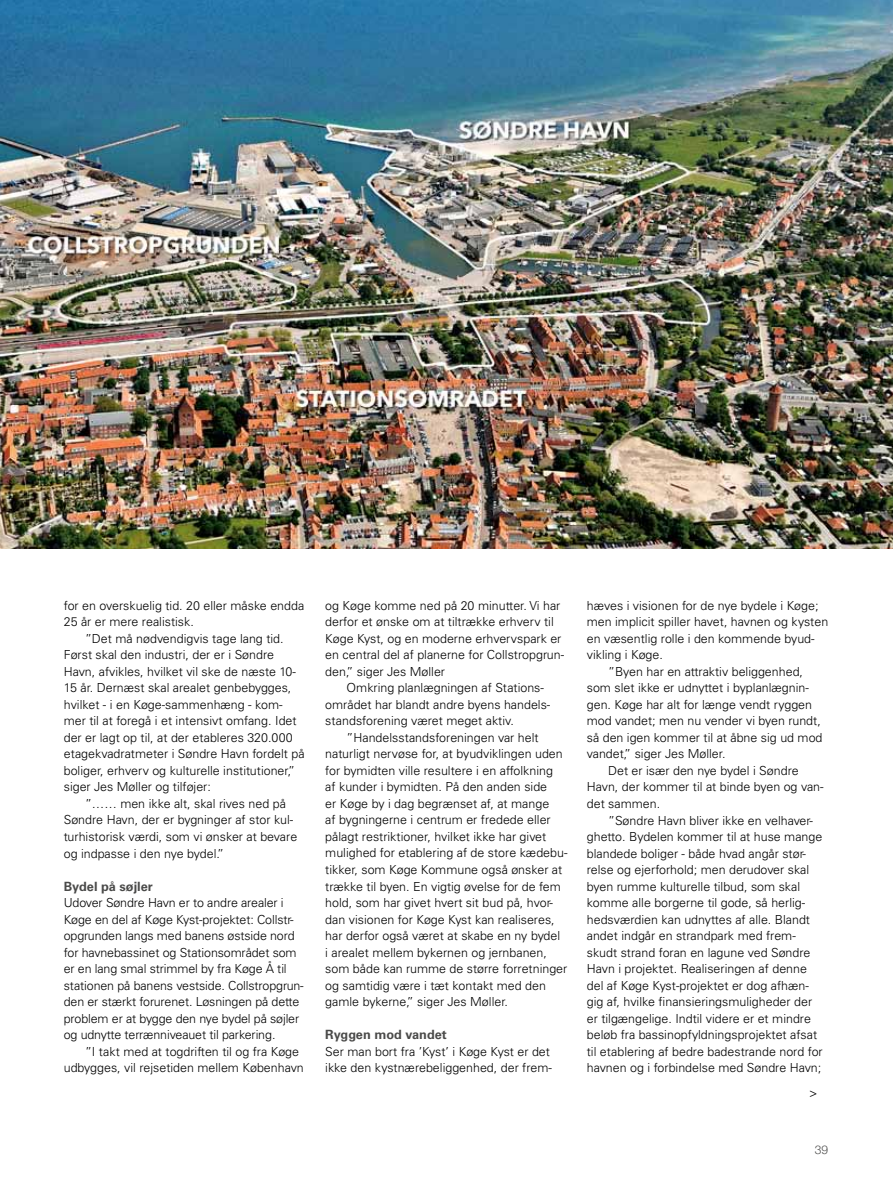
<style>
.page{position:relative;width:893px;height:1200px;background:#fff}
.page>*{position:absolute;margin:0;border:0;box-sizing:border-box;transform-origin:0 0}
.t1{font:700 12.75px "Univers";color:#4a4a49}
.t2{font:300 12.6px "Univers";color:#000}
.t3{font:300 12.45px/16.5px "Univers";color:#000}
.t4{font:300 12px "Helvetica Neue";color:#4a4a49}
</style>
<div class="page">
<img style="left:0;top:0;width:893px;height:549px">
<p class="t3" style="left:64px;top:597px;width:242px">for en overskuelig tid. 20 eller måske endda</p>
<p class="t3" style="left:64px;top:613px;width:132px">25 år er mere realistisk.</p>
<p class="t3" style="left:85px;top:630px;width:200px">”Det må nødvendigvis tage lang tid.</p>
<p class="t3" style="left:64px;top:646px;width:212px">Først skal den industri, der er i Søndre</p>
<p class="t3" style="left:64px;top:663px;width:234px">Havn, afvikles, hvilket vil ske de næste 10-</p>
<p class="t3" style="left:64px;top:679px;width:229px">15 år. Dernæst skal arealet genbebygges,</p>
<p class="t3" style="left:64px;top:696px;width:220px">hvilket - i en Køge-sammenhæng - kom-</p>
<p class="t3" style="left:64px;top:712px;width:234px">mer til at foregå i et intensivt omfang. Idet</p>
<p class="t3" style="left:64px;top:729px;width:231px">der er lagt op til, at der etableres 320.000</p>
<p class="t3" style="left:64px;top:745px;width:242px">etagekvadratmeter i Søndre Havn fordelt på</p>
<p class="t3" style="left:64px;top:762px;width:233px">boliger, erhverv og kulturelle institutioner,”</p>
<p class="t3" style="left:64px;top:778px;width:149px">siger Jes Møller og tilføjer:</p>
<p class="t3" style="left:85px;top:795px;width:202px">”…… men ikke alt, skal rives ned på</p>
<p class="t3" style="left:64px;top:811px;width:231px">Søndre Havn, der er bygninger af stor kul-</p>
<p class="t3" style="left:64px;top:828px;width:235px">turhistorisk værdi, som vi ønsker at bevare</p>
<p class="t3" style="left:64px;top:844px;width:162px">og indpasse i den nye bydel.”</p>
<p class="t1" style="left:64px;top:878px;width:91px">Bydel på søjler</p>
<p class="t3" style="left:64px;top:894px;width:241px">Udover Søndre Havn er to andre arealer i Køge en del af Køge Kyst-projektet: Collstr&shy;opgrunden langs med banens østside nord for havnebassinet og Stationsområdet som er en lang smal strimmel by fra Køge Å til stationen på banens vestside. Collstropgrun&shy;den er stærkt forurenet. Løsningen på dette problem er at bygge den nye bydel på søjler og udnytte terrænniveauet til parkering.</p>
<p class="t3" style="left:64px;top:1042px;width:242px;text-indent:21px">”I takt med at togdriften til og fra Køge udbygges, vil rejsetiden mellem København</p>
<p class="t3" style="left:325px;top:597px;width:237px">og Køge komme ned på 20 minutter. Vi har</p>
<p class="t3" style="left:325px;top:613px;width:230px">derfor et ønske om at tiltrække erhverv til</p>
<p class="t3" style="left:325px;top:630px;width:238px">Køge Kyst, og en moderne erhvervspark er</p>
<p class="t3" style="left:325px;top:646px;width:240px">en central del af planerne for Collstropgrun-</p>
<p class="t3" style="left:325px;top:663px;width:121px">den,” siger Jes Møller</p>
<p class="t3" style="left:347px;top:679px;width:199px">Omkring planlægningen af Stations-</p>
<p class="t3" style="left:325px;top:696px;width:227px">området har blandt andre byens handels-</p>
<p class="t3" style="left:325px;top:712px;width:190px">standsforening været meget aktiv.</p>
<p class="t3" style="left:347px;top:729px;width:194px">”Handelsstandsforeningen var helt</p>
<p class="t3" style="left:325px;top:745px;width:239px">naturligt nervøse for, at byudviklingen uden</p>
<p class="t3" style="left:325px;top:762px;width:229px">for bymidten ville resultere i en affolkning</p>
<p class="t3" style="left:325px;top:778px;width:223px">af kunder i bymidten. På den anden side</p>
<p class="t3" style="left:325px;top:795px;width:225px">er Køge by i dag begrænset af, at mange</p>
<p class="t3" style="left:325px;top:811px;width:227px">af bygningerne i centrum er fredede eller</p>
<p class="t3" style="left:325px;top:828px;width:223px">pålagt restriktioner, hvilket ikke har givet</p>
<p class="t3" style="left:325px;top:844px;width:244px">mulighed for etablering af de store kædebu-</p>
<p class="t3" style="left:325px;top:861px;width:239px">tikker, som Køge Kommune også ønsker at</p>
<p class="t3" style="left:325px;top:877px;width:237px">trække til byen. En vigtig øvelse for de fem</p>
<p class="t3" style="left:325px;top:894px;width:229px">hold, som har givet hvert sit bud på, hvor-</p>
<p class="t3" style="left:325px;top:910px;width:231px">dan visionen for Køge Kyst kan realiseres,</p>
<p class="t3" style="left:325px;top:927px;width:236px">har derfor også været at skabe en ny bydel</p>
<p class="t3" style="left:325px;top:943px;width:223px">i arealet mellem bykernen og jernbanen,</p>
<p class="t3" style="left:325px;top:960px;width:244px">som både kan rumme de større forretninger</p>
<p class="t3" style="left:325px;top:976px;width:222px">og samtidig være i tæt kontakt med den</p>
<p class="t3" style="left:325px;top:993px;width:184px">gamle bykerne,” siger Jes Møller.</p>
<p class="t1" style="left:325px;top:1026px;width:123px">Ryggen mod vandet</p>
<p class="t3" style="left:325px;top:1042px;width:228px">Ser man bort fra ’Kyst’ i Køge Kyst er det ikke den kystnærebeliggenhed, der frem-</p>
<p class="t3" style="left:587px;top:597px;width:233px">hæves i visionen for de nye bydele i Køge;</p>
<p class="t3" style="left:587px;top:613px;width:243px">men implicit spiller havet, havnen og kysten</p>
<p class="t3" style="left:587px;top:630px;width:229px">en væsentlig rolle i den kommende byud-</p>
<p class="t3" style="left:587px;top:646px;width:78px">vikling i Køge.</p>
<p class="t3" style="left:608px;top:663px;width:196px">”Byen har en attraktiv beliggenhed,</p>
<p class="t3" style="left:587px;top:679px;width:224px">som slet ikke er udnyttet i byplanlægnin-</p>
<p class="t3" style="left:587px;top:696px;width:227px">gen. Køge har alt for længe vendt ryggen</p>
<p class="t3" style="left:587px;top:712px;width:235px">mod vandet; men nu vender vi byen rundt,</p>
<p class="t3" style="left:587px;top:729px;width:237px">så den igen kommer til at åbne sig ud mod</p>
<p class="t3" style="left:587px;top:745px;width:140px">vandet,” siger Jes Møller.</p>
<p class="t3" style="left:608px;top:762px;width:192px">Det er især den nye bydel i Søndre</p>
<p class="t3" style="left:587px;top:778px;width:238px">Havn, der kommer til at binde byen og van-</p>
<p class="t3" style="left:587px;top:795px;width:75px">det sammen.</p>
<p class="t3" style="left:608px;top:811px;width:206px">”Søndre Havn bliver ikke en velhaver-</p>
<p class="t3" style="left:587px;top:828px;width:237px">ghetto. Bydelen kommer til at huse mange</p>
<p class="t3" style="left:587px;top:844px;width:221px">blandede boliger - både hvad angår stør-</p>
<p class="t3" style="left:587px;top:861px;width:224px">relse og ejerforhold; men derudover skal</p>
<p class="t3" style="left:587px;top:877px;width:215px">byen rumme kulturelle tilbud, som skal</p>
<p class="t3" style="left:587px;top:894px;width:220px">komme alle borgerne til gode, så herlig-</p>
<p class="t3" style="left:587px;top:910px;width:225px">hedsværdien kan udnyttes af alle. Blandt</p>
<p class="t3" style="left:587px;top:927px;width:210px">andet indgår en strandpark med frem-</p>
<p class="t3" style="left:587px;top:943px;width:225px">skudt strand foran en lagune ved Søndre</p>
<p class="t3" style="left:587px;top:960px;width:222px">Havn i projektet. Realiseringen af denne</p>
<p class="t3" style="left:587px;top:976px;width:224px">del af Køge Kyst-projektet er dog afhæn-</p>
<p class="t3" style="left:587px;top:993px;width:227px">gig af, hvilke finansieringsmuligheder der</p>
<p class="t3" style="left:587px;top:1009px;width:226px">er tilgængelige. Indtil videre er et mindre</p>
<p class="t3" style="left:587px;top:1026px;width:232px">beløb fra bassinopfyldningsprojektet afsat</p>
<p class="t3" style="left:587px;top:1042px;width:237px">til etablering af bedre badestrande nord for</p>
<p class="t3" style="left:587px;top:1059px;width:236px">havnen og i forbindelse med Søndre Havn;</p>
<p class="t2" style="left:809px;top:1084px;width:10px">&gt;</p>
<p class="t4" style="left:815px;top:1142px;width:15px">39</p>
</div>
